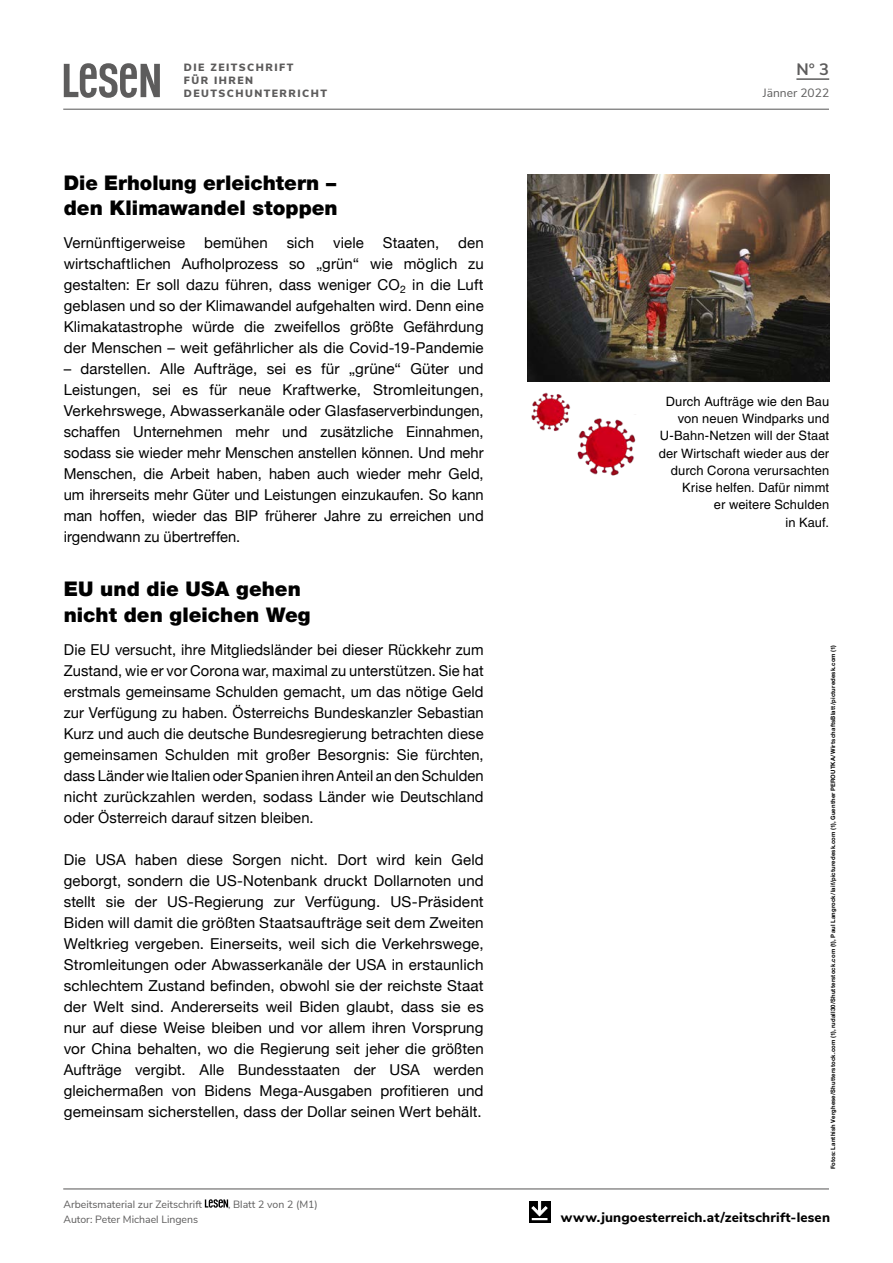
<style>
.page{position:relative;width:893px;height:1263px;background:#fff}
.page>*{position:absolute;margin:0;border:0;box-sizing:border-box;transform-origin:0 0}
.t1{font:900 20.25px/25.5px "Helvetica Neue LT Pro";color:#000}
.t2{font:700 16.5px "Nunito Sans";color:#5d5c5c}
.t3{font:15px/21px "Helvetica Neue";letter-spacing:.005em;color:#000;text-align:justify}
.t4{font:800 13.5px "Nunito Sans";letter-spacing:.015em;color:#000}
.t5{font:12.9px/17.2px "Helvetica LT Pro";letter-spacing:.01em;color:#000;text-align:right}
.t6{font:12px "Nunito Sans";color:#5d5c5c}
.t7{font:10.5px "Nunito Sans";color:#5d5c5c}
.t8{font:900 10.5px/13px "Nunito Sans";letter-spacing:.14em;color:#5d5c5c}
.t9{font:700 6px "Helvetica Neue";letter-spacing:.03em;color:#000}
</style>
<div class="page">
<hr style="left:64px;top:109px;width:764px;height:1px;background:#5d5c5c">
<hr style="left:64px;top:1188px;width:764px;height:1px;background:#5d5c5c">
<hr style="left:796px;top:78px;width:33px;height:2px;background:#5d5c5c">
<svg style="left:64px;top:63px;width:96px;height:35px"></svg>
<svg style="left:529px;top:1201px;width:21px;height:21px"></svg>
<svg style="left:531px;top:1201px;width:17px;height:19px"></svg>
<svg style="left:205px;top:1199px;width:23px;height:9px"></svg>
<img style="left:528px;top:174px;width:301px;height:208px">
<img style="left:577px;top:418px;width:59px;height:58px">
<img style="left:531px;top:392px;width:40px;height:39px">
<p class="t8" style="left:184px;top:61px;width:145px">DIE ZEITSCHRIFT<br>FÜR IHREN<br>DEUTSCHUNTERRICHT</p>
<h1 class="t1" style="left:64px;top:170px;width:275px">Die Erholung erleichtern – den Klimawandel stoppen</h1>
<p class="t3" style="left:64px;top:233px;width:123px">Vernünftigerweise</p>
<p class="t3" style="left:204px;top:233px;width:65px">bemühen</p>
<p class="t3" style="left:287px;top:233px;width:29px">sich</p>
<p class="t3" style="left:333px;top:233px;width:32px">viele</p>
<p class="t3" style="left:383px;top:233px;width:58px">Staaten,</p>
<p class="t3" style="left:64px;top:233px;width:421px;text-indent:394px">den wirtschaftlichen Aufholprozess so „grün“ wie möglich zu gestalten: Er soll dazu führen, dass weniger CO<sub>2</sub> in die Luft geblasen und so der Klimawandel aufgehalten wird. Denn eine Klimakatastrophe würde die zweifellos größte Gefährdung der Menschen – weit gefährlicher als die Covid-19-Pandemie</p>
<p class="t3" style="left:64px;top:359px;width:421px">– darstellen. Alle Aufträge, sei es für „grüne“ Güter und Leistungen, sei es für neue Kraftwerke, Stromleitungen, Verkehrswege, Abwasserkanäle oder Glasfaserverbindungen, schaffen Unternehmen mehr und zusätzliche Einnahmen, sodass sie wieder mehr Menschen anstellen können. Und mehr Menschen, die Arbeit haben, haben auch wieder mehr Geld, um ihrerseits mehr Güter und Leistungen einzukaufen. So kann man hoffen, wieder das BIP früherer Jahre zu erreichen und irgendwann zu übertreffen.</p>
<h1 class="t1" style="left:64px;top:576px;width:248px">EU und die USA gehen nicht den gleichen Weg</h1>
<p class="t3" style="left:64px;top:640px;width:421px">Die EU versucht, ihre Mitgliedsländer bei dieser Rückkehr zum Zustand, wie er vor Corona war, maximal zu unterstützen. Sie hat erstmals gemeinsame Schulden gemacht, um das nötige Geld zur Verfügung zu haben. Österreichs Bundeskanzler Sebastian Kurz und auch die deutsche Bundesregierung betrachten diese gemeinsamen Schulden mit großer Besorgnis: Sie fürchten, dass Länder wie Italien oder Spanien ihren Anteil an den Schulden nicht zurückzahlen werden, sodass Länder wie Deutschland oder Österreich darauf sitzen bleiben.</p>
<p class="t3" style="left:64px;top:850px;width:421px">Die USA haben diese Sorgen nicht. Dort wird kein Geld geborgt, sondern die US-Notenbank druckt Dollarnoten und stellt sie der US-Regierung zur Verfügung. US-Präsident Biden will damit die größten Staatsaufträge seit dem Zweiten Weltkrieg vergeben. Einerseits, weil sich die Verkehrswege, Stromleitungen oder Abwasserkanäle der USA in erstaunlich schlechtem Zustand befinden, obwohl sie der reichste Staat der Welt sind. Andererseits weil Biden glaubt, dass sie es nur auf diese Weise bleiben und vor allem ihren Vorsprung vor China behalten, wo die Regierung seit jeher die größten Aufträge vergibt. Alle Bundesstaaten der USA werden gleichermaßen von Bidens Mega-Ausgaben profitieren und gemeinsam sicherstellen, dass der Dollar seinen Wert behält.</p>
<p class="t7" style="left:63px;top:1196px;width:140px">Arbeitsmaterial zur Zeitschrift</p>
<p class="t7" style="left:228px;top:1196px;width:91px">, Blatt 2 von 2 (M1)</p>
<p class="t7" style="left:63px;top:1211px;width:136px">Autor: Peter Michael Lingens</p>
<p class="t2" style="left:796px;top:58px;width:34px">N° 3</p>
<p class="t6" style="left:763px;top:84px;width:68px">Jänner 2022</p>
<p class="t5" style="left:659px;top:393px;width:172px">Durch Aufträge wie den Bau von neuen Windparks und<br>U-Bahn-Netzen will der Staat der Wirtschaft wieder aus der durch Corona verursachten<br>Krise helfen. Dafür nimmt<br>er weitere Schulden<br>in Kauf.</p>
<p class="t9" style="left:828px;top:1169px;width:526px;rotate:-90deg">Fotos: Lanthish Verghese/Shutterstock.com (1), rudall30/Shutterstock.com (1), Paul Langrock/laif/picturedesk.com (1), Guenther PEROUTKA/WirtschaftsBlatt/picturedesk.com (1)</p>
<p class="t4" style="left:561px;top:1208px;width:271px">www.jungoesterreich.at/zeitschrift-lesen</p>
</div>
